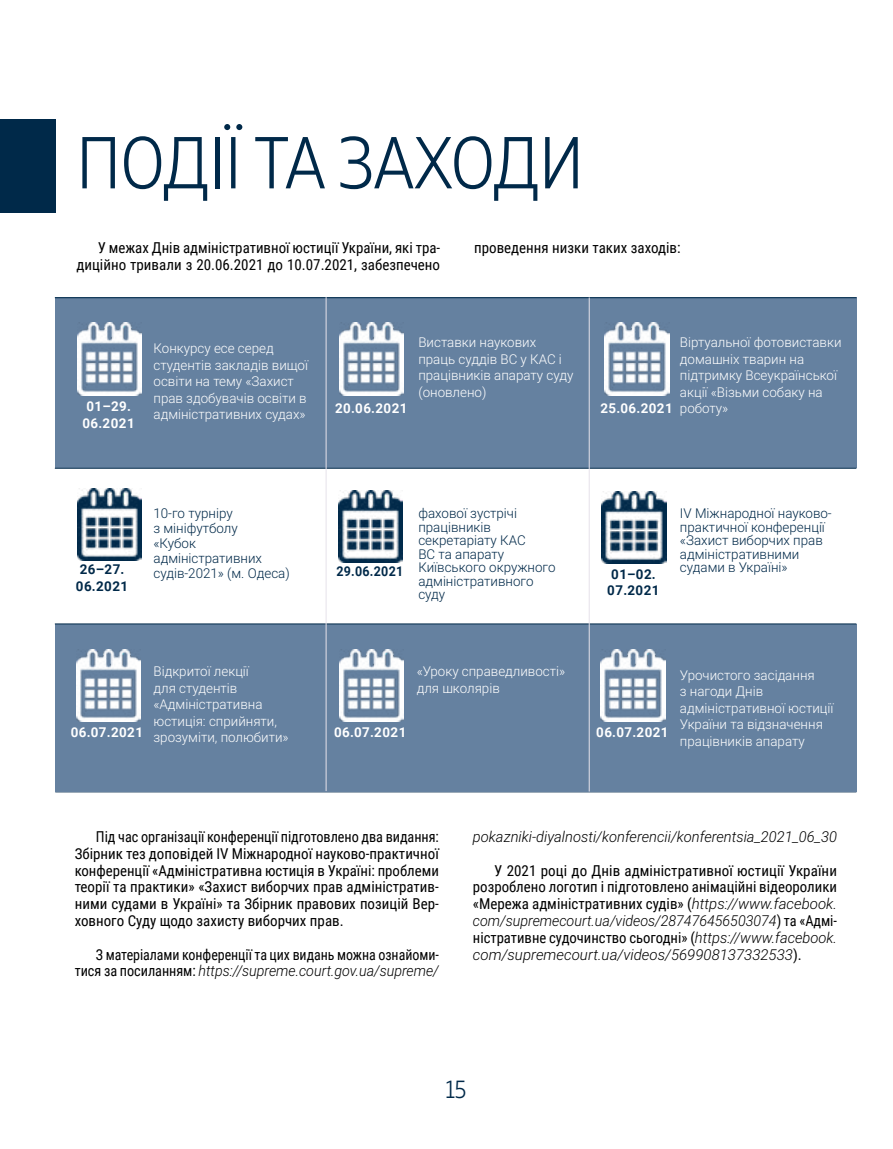
<style>
.page{position:relative;width:893px;height:1149px;background:#fff}
.page>*{position:absolute;margin:0;border:0;box-sizing:border-box;transform-origin:0 0}
.t1{font:300 73.2px "Muller Narrow";letter-spacing:.005em;color:#002949}
.t2{font:300 25.5px "Muller Narrow";color:#002949}
.t3{font:15px/16.8px "Roboto Condensed";color:#000;text-align:right}
.t4{font:15px/16.8px "Roboto Condensed";color:#000;text-align:justify;scale:.95 1}
.t5{font:italic 300 15px "Roboto";color:#000;scale:.95 1}
.t6{font:italic 300 15px "Roboto";color:#000}
.t7{font:15px "Roboto Condensed";color:#000;scale:.93 1}
.t8{font:300 13.5px/16.5px "Roboto";color:#fff}
.t9{font:300 13.5px/13.5px "Roboto";color:#002949}
.t10{font:700 13.5px "Roboto";letter-spacing:.035em;color:#fff}
.t11{font:700 13.5px/16.5px "Roboto";letter-spacing:.035em;color:#002949}
.t12{font:700 13.5px "Roboto";letter-spacing:.035em;color:#002949;scale:.92 1}
.s1{font-family:"Roboto Condensed";font-weight:400;font-style:normal}
.s2{font-family:"Roboto";font-weight:300;font-style:italic}
</style>
<div class="page">
<hr style="left:55px;top:791px;width:801px;height:1px;background:#002949">
<div style="left:55px;top:297px;width:801px;height:171px;background:#6581a0"></div>
<div style="left:55px;top:623px;width:801px;height:168px;background:#6581a0"></div>
<img style="left:76px;top:649px;width:64px;height:72px">
<img style="left:338px;top:490px;width:64px;height:72px">
<img style="left:77px;top:488px;width:65px;height:72px">
<img style="left:602px;top:491px;width:64px;height:72px">
<img style="left:601px;top:649px;width:64px;height:72px">
<img style="left:605px;top:323px;width:64px;height:72px">
<img style="left:339px;top:323px;width:65px;height:72px">
<img style="left:77px;top:323px;width:65px;height:72px">
<img style="left:339px;top:649px;width:64px;height:72px">
<hr style="left:55px;top:297px;width:801px;height:1px;background:#002949">
<hr style="left:55px;top:467px;width:801px;height:1px;background:#002949">
<hr style="left:55px;top:623px;width:801px;height:1px;background:#002949">
<hr style="left:326px;top:297px;width:1px;height:493px;background:#e6e2ea">
<hr style="left:589px;top:297px;width:1px;height:494px;background:#e6e2ea">
<div style="left:0;top:119px;width:55px;height:94px;background:#002949"></div>
<h1 class="t1" style="left:77px;top:119px;width:508px">ПОДІЇ ТА ЗАХОДИ</h1>
<p class="t3" style="left:77px;top:239px;width:365px">У межах Днів адміністративної юстиції України, які тра&shy;диційно тривали з 20.06.2021 до 10.07.2021, забезпечено</p>
<p class="t3" style="left:474px;top:239px;width:208px">проведення низки таких заходів:</p>
<p class="t8" style="left:418px;top:333px;width:156px">Виставки наукових праць суддів ВС у КАС і працівників апарату суду (оновлено)</p>
<p class="t8" style="left:154px;top:339px;width:156px">Конкурсу есе серед студентів закладів вищої освіти на тему «Захист прав здобувачів освіти в адміністративних судах»</p>
<p class="t10" style="left:86px;top:397px;width:46px">01–29.</p>
<p class="t10" style="left:335px;top:398px;width:74px">20.06.2021</p>
<p class="t10" style="left:600px;top:398px;width:74px">25.06.2021</p>
<p class="t10" style="left:82px;top:413px;width:54px">06.2021</p>
<p class="t8" style="left:680px;top:333px;width:163px">Віртуальної фотовиставки домашніх тварин на підтримку Всеукраїнської акції «Візьми собаку на роботу»</p>
<p class="t9" style="left:418px;top:506px;width:139px">фахової зустрічі працівників секретаріату КАС<br>ВС та апарату<br>Київського окружного адміністративного суду</p>
<p class="t9" style="left:153px;top:505px;width:138px;line-height:15px">10-го турніру<br>з мініфутболу<br>«Кубок адміністративних судів-2021» (м. Одеса)</p>
<p class="t9" style="left:680px;top:506px;width:153px">IV Міжнародної науково&shy;практичної конференції «Захист виборчих прав адміністративними судами в Україні»</p>
<p class="t11" style="left:80px;top:560px;width:46px">26–27.</p>
<p class="t12" style="left:336px;top:561px;width:74px">29.06.2021</p>
<p class="t11" style="left:76px;top:577px;width:54px">06.2021</p>
<p class="t11" style="left:607px;top:565px;width:54px">01–02.<br>07.2021</p>
<p class="t10" style="left:71px;top:722px;width:74px">06.07.2021</p>
<p class="t8" style="left:153px;top:662px;width:137px">Відкритої лекції<br>для студентів «Адміністративна юстиція: сприйняти, зрозуміти, полюбити»</p>
<p class="t10" style="left:334px;top:722px;width:74px">06.07.2021</p>
<p class="t8" style="left:417px;top:662px;width:150px">«Уроку справедливості» для школярів</p>
<p class="t10" style="left:596px;top:722px;width:74px">06.07.2021</p>
<p class="t8" style="left:680px;top:666px;width:155px">Урочистого засідання<br>з нагоди Днів адміністративної юстиції<br>України та відзначення працівників апарату</p>
<p class="t4" style="left:75px;top:827px;width:385px;text-indent:21px">Під час організації конференції підготовлено два видання:<br>Збірник тез доповідей ІV Міжнародної науково-практичної конференції «Адміністративна юстиція в Україні: проблеми теорії та практики» «Захист виборчих прав адміністратив&shy;ними судами в Україні» та Збірник правових позицій Вер&shy;ховного Суду щодо захисту виборчих прав.</p>
<p class="t7" style="left:96px;top:943px;width:370px">З матеріалами конференції та цих видань можна ознайоми-</p>
<p class="t5" style="left:75px;top:960px;width:385px"><span class="s1">тися за посиланням:</span> https://supreme.court.gov.ua/supreme/</p>
<p class="t6" style="left:473px;top:825px;width:366px">pokazniki-diyalnosti/konferencii/konferentsia_2021_06_30</p>
<p class="t3" style="left:473px;top:861px;width:366px;text-align:justify;text-indent:21px">У 2021 році до Днів адміністративної юстиції України розроблено логотип і підготовлено анімаційні відеоролики «Мережа адміністративних судів» (<span class="s2">https://www.facebook.</span></p>
<p class="t5" style="left:473px;top:909px;width:385px">com/supremecourt.ua/videos/287476456503074<span class="s1">) та «Адмі-</span></p>
<p class="t3" style="left:473px;top:928px;width:366px">ністративне судочинство сьогодні» (<span class="s2">https://www.facebook.</span></p>
<p class="t6" style="left:473px;top:943px;width:330px">com/supremecourt.ua/videos/569908137332533<span class="s1">).</span></p>
<h2 class="t2" style="left:446px;top:1072px;width:22px">15</h2>
</div>
